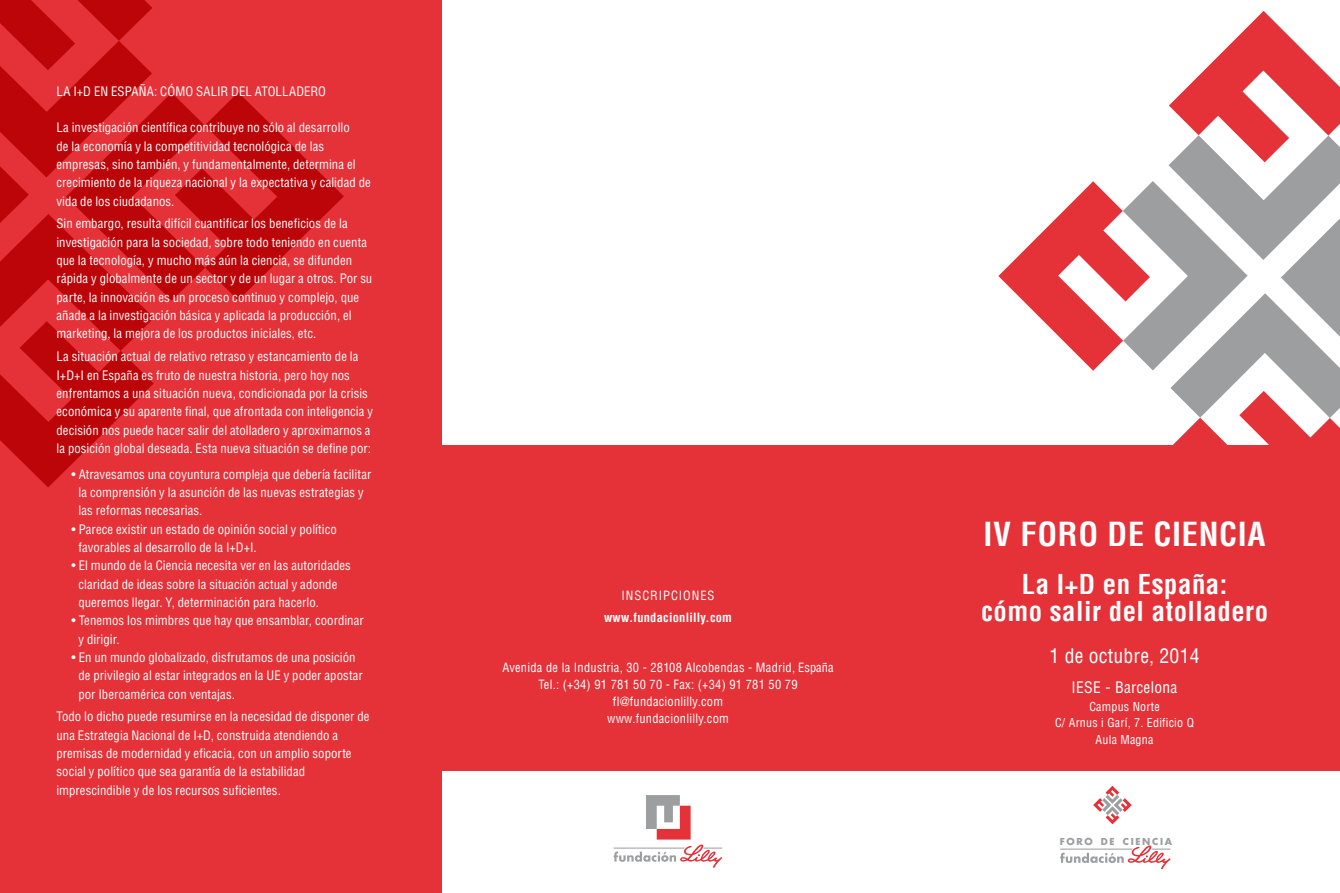
<style>
.page{position:relative;width:1340px;height:893px;background:#fff}
.page>*{position:absolute;margin:0;border:0;box-sizing:border-box;transform-origin:0 0}
.t1{font:700 condensed 32.4px "Helvetica LT";letter-spacing:.02em;color:#fff}
.t2{font:700 condensed 26.7px/26.7px "Helvetica LT";letter-spacing:.02em;color:#fff;text-align:center}
.t3{font:condensed 19.65px "Helvetica LT";letter-spacing:.01em;color:#fff}
.t4{font:condensed 15.45px "Helvetica LT";letter-spacing:.02em;color:#fff}
.t5{font:condensed 12.75px/18.3px "Helvetica";letter-spacing:.005em;color:#fff}
.t6{font:condensed 12.45px/17px "Helvetica LT";letter-spacing:.02em;color:#fff;text-align:center}
.t7{font:700 condensed 12.45px "Helvetica LT";letter-spacing:.02em;color:#fff}
.t8{font:condensed 12.45px "Helvetica LT";letter-spacing:.075em;color:#fff}
.t9{font:condensed 12px/16.5px "Helvetica LT";letter-spacing:.02em;color:#fff;text-align:center}
.t10{font:700 9.3px "Futura";letter-spacing:.18em;color:#9c9e9f}
</style>
<div class="page">
<svg style="left:998px;top:11px;width:341px;height:435px"></svg>
<svg style="left:613px;top:795px;width:109px;height:73px"></svg>
<div style="left:439px;top:446px;width:900px;height:325px;background:#e53138"></div>
<svg style="left:1093px;top:786px;width:38px;height:38px"></svg>
<svg style="left:1060px;top:845px;width:110px;height:24px"></svg>
<div style="left:0;top:0;width:442px;height:893px;background:#e53138"></div>
<svg style="left:0;top:0;width:344px;height:487px"></svg>
<p class="t5" style="left:56px;top:82px;width:271px">LA I+D EN ESPAÑA: CÓMO SALIR DEL ATOLLADERO</p>
<p class="t5" style="left:56px;top:118px;width:316px">La investigación científica contribuye no sólo al desarrollo<br>de la economía y la competitividad tecnológica de las empresas, sino también, y fundamentalmente, determina el crecimiento de la riqueza nacional y la expectativa y calidad de vida de los ciudadanos.</p>
<p class="t5" style="left:56px;top:214px;width:317px">Sin embargo, resulta difícil cuantificar los beneficios de la investigación para la sociedad, sobre todo teniendo en cuenta que la tecnología, y mucho más aún la ciencia, se difunden rápida y globalmente de un sector y de un lugar a otros. Por su parte, la innovación es un proceso continuo y complejo, que añade a la investigación básica y aplicada la producción, el marketing, la mejora de los productos iniciales, etc.</p>
<p class="t5" style="left:56px;top:347px;width:318px">La situación actual de relativo retraso y estancamiento de la I+D+I en España es fruto de nuestra historia, pero hoy nos enfrentamos a una situación nueva, condicionada por la crisis económica y su aparente final, que afrontada con inteligencia y decisión nos puede hacer salir del atolladero y aproximarnos a la posición global deseada. Esta nueva situación se define por:</p>
<p class="t5" style="left:78px;top:465px;width:294px;text-indent:-7px">• Atravesamos una coyuntura compleja que debería facilitar la comprensión y la asunción de las nuevas estrategias y las reformas necesarias.</p>
<p class="t5" style="left:78px;top:520px;width:260px;text-indent:-7px">• Parece existir un estado de opinión social y político favorables al desarrollo de la I+D+I.</p>
<p class="t5" style="left:78px;top:556px;width:274px;text-indent:-7px">• El mundo de la Ciencia necesita ver en las autoridades claridad de ideas sobre la situación actual y adonde queremos llegar. Y, determinación para hacerlo.</p>
<p class="t5" style="left:78px;top:611px;width:287px;text-indent:-7px">• Tenemos los mimbres que hay que ensamblar, coordinar y dirigir.</p>
<p class="t5" style="left:78px;top:648px;width:286px;text-indent:-7px">• En un mundo globalizado, disfrutamos de una posición de privilegio al estar integrados en la UE y poder apostar por Iberoamérica con ventajas.</p>
<p class="t5" style="left:56px;top:707px;width:314px">Todo lo dicho puede resumirse en la necesidad de disponer de una Estrategia Nacional de I+D, construida atendiendo a premisas de modernidad y eficacia, con un amplio soporte social y político que sea garantía de la estabilidad imprescindible y de los recursos suficientes.</p>
<p class="t8" style="left:621px;top:588px;width:94px">INSCRIPCIONES</p>
<p class="t7" style="left:604px;top:609px;width:129px">www.fundacionlilly.com</p>
<p class="t6" style="left:502px;top:659px;width:332px">Avenida de la Industria, 30 - 28108 Alcobendas - Madrid, España Tel.: (+34) 91 781 50 70 - Fax: (+34) 91 781 50 79 fl@fundacionlilly.com<br>www.fundacionlilly.com</p>
<h1 class="t1" style="left:983px;top:514px;width:283px">IV FORO DE CIENCIA</h1>
<h2 class="t2" style="left:981px;top:571px;width:288px">La I+D en España:<br>cómo salir del atolladero</h2>
<h3 class="t3" style="left:1049px;top:643px;width:152px">1 de octubre, 2014</h3>
<p class="t4" style="left:1071px;top:678px;width:107px">IESE - Barcelona</p>
<p class="t9" style="left:1055px;top:698px;width:140px">Campus Norte<br>C/ Arnus i Garí, 7. Edificio Q<br>Aula Magna</p>
<p class="t10" style="left:1059px;top:835px;width:114px">FORO DE CIENCIA</p>
</div>
